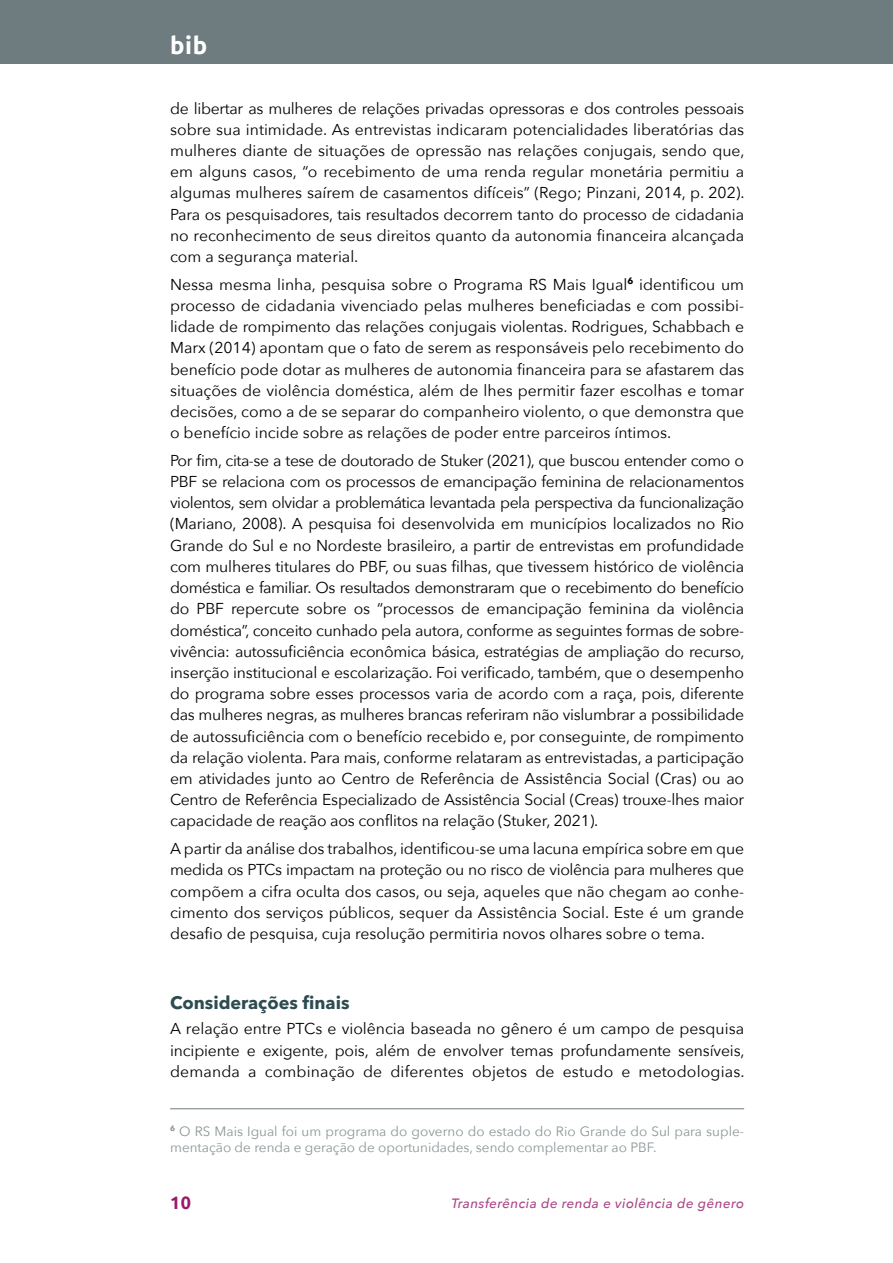
<style>
.page{position:relative;width:893px;height:1263px;background:#fff}
.page>*{position:absolute;margin:0;border:0;box-sizing:border-box;transform-origin:0 0}
.t1{font:700 24px "Ubuntu";color:#fff}
.t2{font:700 18px "Avenir Next LT Pro";color:#2d4c51}
.t3{font:700 18px "Ubuntu";color:#99196a}
.t4{font:15.75px/21.1px "Avenir Next";color:#000;text-align:justify}
.t5{font:13.5px/16.5px "Avenir Next";color:#8b9698}
.t6{font:italic 500 13.5px "Avenir Next";letter-spacing:.03em;color:#ad4788}
</style>
<div class="page">
<div style="left:0;top:0;width:893px;height:64px;background:#6e7c7f"></div>
<hr style="left:170px;top:1108px;width:574px;height:1px;background:#6e7c7f">
<h1 class="t1" style="left:170px;top:31px;width:39px">bib</h1>
<p class="t4" style="left:170px;top:97px;width:576px">de libertar as mulheres de relações privadas opressoras e dos controles pessoais sobre sua intimidade. As entrevistas indicaram potencialidades liberatórias das mulheres diante de situações de opressão nas relações conjugais, sendo que, em alguns casos, “o recebimento de uma renda regular monetária permitiu a algumas mulheres saírem de casamentos difíceis” (Rego; Pinzani, 2014, p. 202).<br>Para os pesquisadores, tais resultados decorrem tanto do processo de cidadania no reconhecimento de seus direitos quanto da autonomia financeira alcançada com a segurança material.</p>
<p class="t4" style="left:170px;top:273px;width:576px">Nessa mesma linha, pesquisa sobre o Programa RS Mais Igual<sup>6</sup> identificou um processo de cidadania vivenciado pelas mulheres beneficiadas e com possibi&shy;lidade de rompimento das relações conjugais violentas. Rodrigues, Schabbach e Marx (2014) apontam que o fato de serem as responsáveis pelo recebimento do benefício pode dotar as mulheres de autonomia financeira para se afastarem das situações de violência doméstica, além de lhes permitir fazer escolhas e tomar decisões, como a de se separar do companheiro violento, o que demonstra que o benefício incide sobre as relações de poder entre parceiros íntimos.</p>
<p class="t4" style="left:170px;top:449px;width:576px">Por fim, cita-se a tese de doutorado de Stuker (2021), que buscou entender como o PBF se relaciona com os processos de emancipação feminina de relacionamentos violentos, sem olvidar a problemática levantada pela perspectiva da funcionalização (Mariano, 2008). A pesquisa foi desenvolvida em municípios localizados no Rio Grande do Sul e no Nordeste brasileiro, a partir de entrevistas em profundidade com mulheres titulares do PBF, ou suas filhas, que tivessem histórico de violência doméstica e familiar. Os resultados demonstraram que o recebimento do benefício do PBF repercute sobre os “processos de emancipação feminina da violência doméstica”, conceito cunhado pela autora, conforme as seguintes formas de sobre&shy;vivência: autossuficiência econômica básica, estratégias de ampliação do recurso, inserção institucional e escolarização. Foi verificado, também, que o desempenho do programa sobre esses processos varia de acordo com a raça, pois, diferente das mulheres negras, as mulheres brancas referiram não vislumbrar a possibilidade de autossuficiência com o benefício recebido e, por conseguinte, de rompimento da relação violenta. Para mais, conforme relataram as entrevistadas, a participação em atividades junto ao Centro de Referência de Assistência Social (Cras) ou ao Centro de Referência Especializado de Assistência Social (Creas) trouxe-lhes maior capacidade de reação aos conflitos na relação (Stuker, 2021).</p>
<p class="t4" style="left:170px;top:837px;width:576px">A partir da análise dos trabalhos, identificou-se uma lacuna empírica sobre em que medida os PTCs impactam na proteção ou no risco de violência para mulheres que compõem a cifra oculta dos casos, ou seja, aqueles que não chegam ao conhe&shy;cimento dos serviços públicos, sequer da Assistência Social. Este é um grande desafio de pesquisa, cuja resolução permitiria novos olhares sobre o tema.</p>
<p class="t2" style="left:170px;top:992px;width:181px">Considerações finais</p>
<p class="t4" style="left:170px;top:1018px;width:576px">A relação entre PTCs e violência baseada no gênero é um campo de pesquisa incipiente e exigente, pois, além de envolver temas profundamente sensíveis, demanda a combinação de diferentes objetos de estudo e metodologias.</p>
<p class="t5" style="left:170px;top:1122px;width:576px"><sup>6</sup> O RS Mais Igual foi um programa do governo do estado do Rio Grande do Sul para suple&shy;mentação de renda e geração de oportunidades, sendo complementar ao PBF.</p>
<p class="t3" style="left:170px;top:1191px;width:22px">10</p>
<p class="t6" style="left:451px;top:1192px;width:294px">Transferência de renda e violência de gênero</p>
</div>
